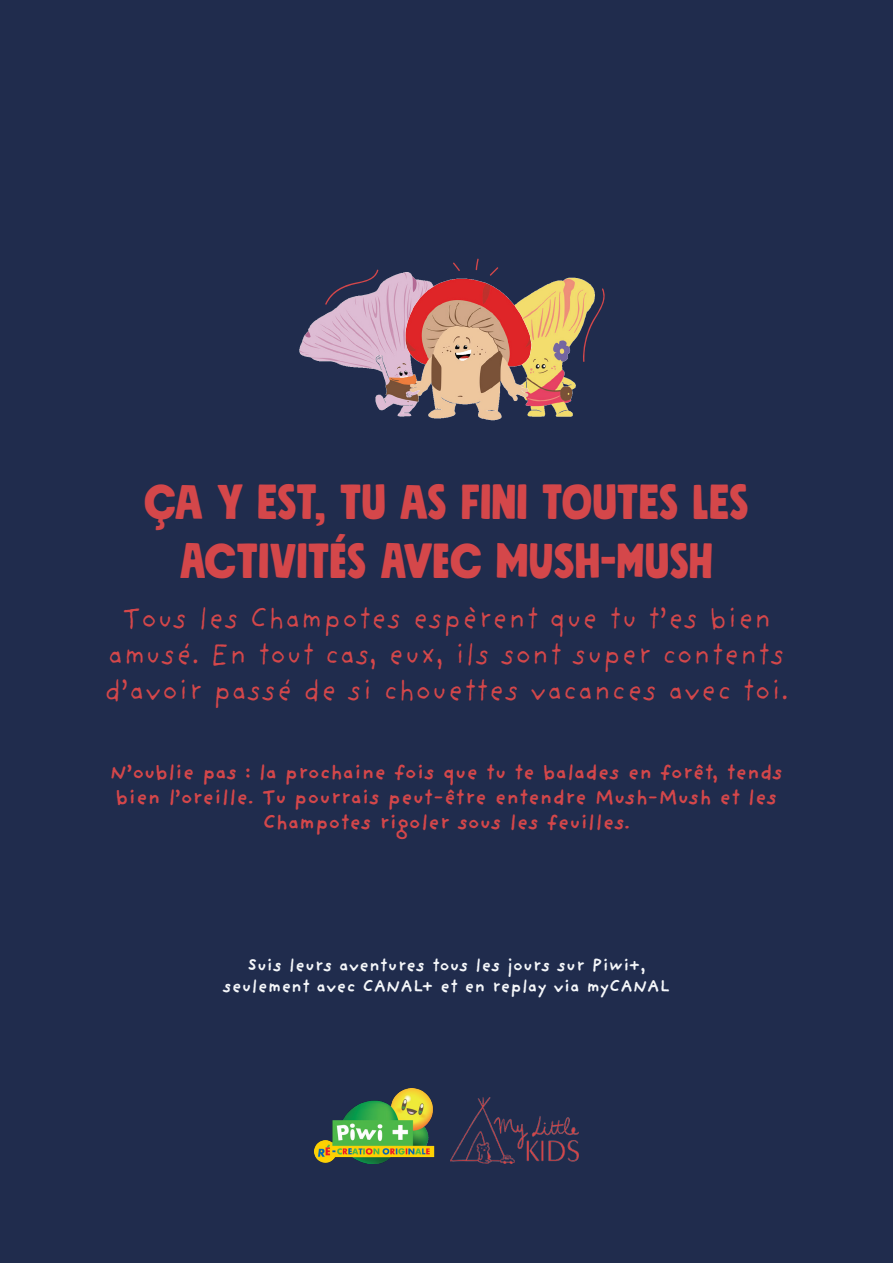
<style>
.page{position:relative;width:893px;height:1263px;background:#202c4d}
.page>*{position:absolute;margin:0;border:0;box-sizing:border-box;transform-origin:0 0}
.t1{font:49.05px/58.8px "Mindset";color:#d4474a;text-align:center}
.t2{font:30px/36px "Providence Sans Pro";color:#d4474a;text-align:center}
.t3{font:700 21px/25.2px "Providence Sans Pro";color:#d4474a;text-align:center}
.t4{font:700 18px "Providence Sans Pro";color:#f5f7fa}
</style>
<div class="page">
<img style="left:299px;top:275px;width:96px;height:136px">
<img style="left:540px;top:277px;width:53px;height:140px">
<img style="left:395px;top:269px;width:145px;height:152px">
<svg style="left:325px;top:269px;width:54px;height:36px"></svg>
<svg style="left:582px;top:288px;width:23px;height:74px"></svg>
<svg style="left:453px;top:262px;width:7px;height:9px"></svg>
<svg style="left:476px;top:258px;width:3px;height:12px"></svg>
<svg style="left:489px;top:267px;width:10px;height:9px"></svg>
<img style="left:315px;top:1089px;width:120px;height:75px">
<img style="left:450px;top:1098px;width:129px;height:66px">
<p class="t1" style="left:144px;top:472px;width:606px">ÇA Y EST, TU AS FINI TOUTES LES<br>ACTIVITÉS AVEC MUSH-MUSH</p>
<p class="t2" style="left:104px;top:599px;width:686px">Tous les Champotes espèrent que tu t’es bien amusé. En tout cas, eux, ils sont super contents d’avoir passé de si chouettes vacances avec toi.</p>
<p class="t3" style="left:110px;top:759px;width:675px">N’oublie pas : la prochaine fois que tu te balades en forêt, tends bien l’oreille. Tu pourrais peut-être entendre Mush-Mush et les<br>Champotes rigoler sous les feuilles.</p>
<p class="t4" style="left:247px;top:954px;width:400px">Suis leurs aventures tous les jours sur Piwi+,</p>
<p class="t4" style="left:223px;top:976px;width:449px">seulement avec CANAL+ et en replay via myCANAL</p>
</div>
